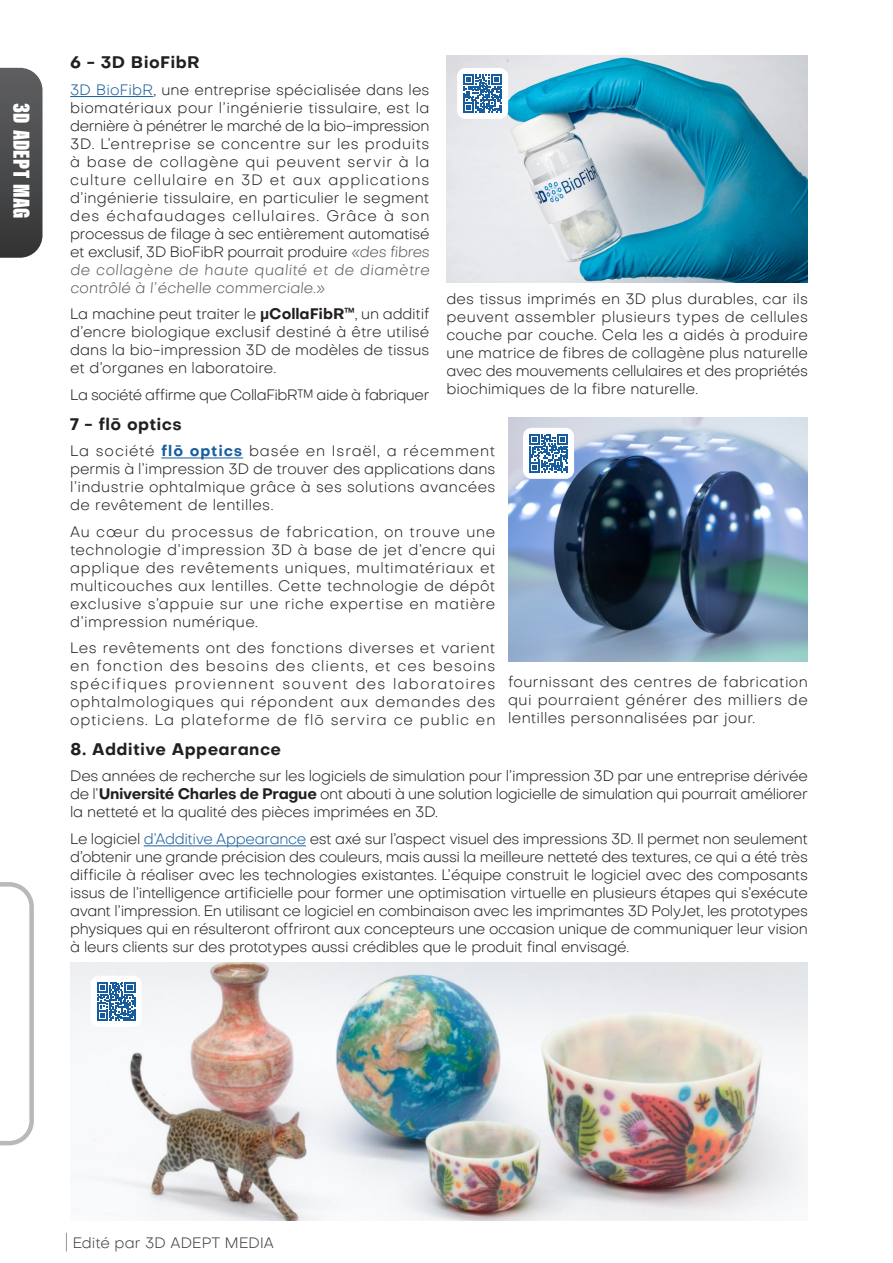
<style>
.page{position:relative;width:893px;height:1263px;background:#fff}
.page>*{position:absolute;margin:0;border:0;box-sizing:border-box;transform-origin:0 0}
.t1{font:24px "Acumin Variable Concept";letter-spacing:-.215em;color:#fff}
.style_ymar_de_paragr{font:700 16.5px "Objective";letter-spacing:.02em;color:#231f20}
.style_ymar_de_paragr-2{font:300 15px/18px "Objective";color:#231f20;text-align:justify}
.style_ymar_de_paragr-3{font:300 15px "Objective";letter-spacing:-.03em;color:#231f20}
.t2{font:300 15px "Objective";color:#3e3e3f}
.s1{color:#175d9e}
.s2{font-style:italic;color:#57585a}
.s3{font-family:"Arial";font-weight:700}
.s4{font-weight:700}
.s5{font-weight:700;color:#175d9e}
</style>
<div class="page">
<svg style="left:66px;top:1233px;width:1px;height:18px"></svg>
<svg style="left:0;top:68px;width:43px;height:190px"></svg>
<svg style="left:0;top:882px;width:34px;height:263px"></svg>
<hr style="left:70px;top:96px;width:83px;height:1px;background:#175d9e">
<img style="left:446px;top:56px;width:362px;height:226px">
<hr style="left:161px;top:458px;width:82px;height:1px;background:#175d9e">
<img style="left:508px;top:417px;width:300px;height:244px">
<hr style="left:144px;top:845px;width:162px;height:1px;background:#175d9e">
<img style="left:70px;top:962px;width:738px;height:258px">
<div style="left:91px;top:976px;width:51px;height:51px;background:#fff;border-radius:9px"></div>
<svg style="left:97px;top:982px;width:38px;height:38px"></svg>
<div style="left:523px;top:428px;width:51px;height:51px;background:#fff;border-radius:9px"></div>
<svg style="left:529px;top:434px;width:39px;height:39px"></svg>
<div style="left:457px;top:68px;width:51px;height:51px;background:#fff;border-radius:9px"></div>
<svg style="left:463px;top:74px;width:39px;height:39px"></svg>
<h1 class="t1" style="left:38px;top:103px;width:124px;rotate:90deg">3DADEPT MAG</h1>
<p class="style_ymar_de_paragr" style="left:70px;top:50px;width:131px">6 - 3D BioFibR</p>
<p class="style_ymar_de_paragr-2" style="left:70px;top:80px;width:361px"><span class="s1">3D BioFibR</span>, une entreprise spécialisée dans les biomatériaux pour l’ingénierie tissulaire, est la dernière à pénétrer le marché de la bio-impression 3D. L’entreprise se concentre sur les produits à base de collagène qui peuvent servir à la culture cellulaire en 3D et aux applications d’ingénierie tissulaire, en particulier le segment des échafaudages cellulaires. Grâce à son processus de filage à sec entièrement automatisé et exclusif, 3D BioFibR pourrait produire <span class="s2">«des fibres de collagène de haute qualité et de diamètre contrôlé à l’échelle commerciale.»</span></p>
<p class="style_ymar_de_paragr-2" style="left:70px;top:305px;width:361px">La machine peut traiter le <span class="s3">μ</span><span class="s4">CollaFibR</span><sup>™</sup>, un additif d’encre biologique exclusif destiné à être utilisé dans la bio-impression 3D de modèles de tissus et d’organes en laboratoire.</p>
<p class="style_ymar_de_paragr-3" style="left:70px;top:385px;width:361px">La société affirme que CollaFibR™ aide à fabriquer</p>
<p class="style_ymar_de_paragr-2" style="left:446px;top:290px;width:363px">des tissus imprimés en 3D plus durables, car ils peuvent assembler plusieurs types de cellules couche par couche. Cela les a aidés à produire une matrice de fibres de collagène plus naturelle avec des mouvements cellulaires et des propriétés biochimiques de la fibre naturelle.</p>
<p class="style_ymar_de_paragr" style="left:70px;top:412px;width:113px">7 - flō optics</p>
<p class="style_ymar_de_paragr-2" style="left:70px;top:442px;width:427px">La société <span class="s5">flō optics</span> basée en Israël, a récemment permis à l’impression 3D de trouver des applications dans l’industrie ophtalmique grâce à ses solutions avancées de revêtement de lentilles.</p>
<p class="style_ymar_de_paragr-2" style="left:70px;top:522px;width:427px">Au cœur du processus de fabrication, on trouve une technologie d’impression 3D à base de jet d’encre qui applique des revêtements uniques, multimatériaux et multicouches aux lentilles. Cette technologie de dépôt exclusive s’appuie sur une riche expertise en matière d’impression numérique.</p>
<p class="style_ymar_de_paragr-2" style="left:70px;top:639px;width:427px">Les revêtements ont des fonctions diverses et varient en fonction des besoins des clients, et ces besoins spécifiques proviennent souvent des laboratoires ophtalmologiques qui répondent aux demandes des opticiens. La plateforme de flō servira ce public en</p>
<p class="style_ymar_de_paragr" style="left:70px;top:737px;width:213px">8. Additive Appearance</p>
<p class="style_ymar_de_paragr-2" style="left:70px;top:767px;width:739px">Des années de recherche sur les logiciels de simulation pour l’impression 3D par une entreprise dérivée de l’<span class="s4">Université Charles de Prague</span> ont abouti à une solution logicielle de simulation qui pourrait améliorer la netteté et la qualité des pièces imprimées en 3D.</p>
<p class="style_ymar_de_paragr-2" style="left:70px;top:830px;width:739px">Le logiciel <span class="s1">d’Additive Appearance</span> est axé sur l’aspect visuel des impressions 3D. Il permet non seulement d’obtenir une grande précision des couleurs, mais aussi la meilleure netteté des textures, ce qui a été très difficile à réaliser avec les technologies existantes. L’équipe construit le logiciel avec des composants issus de l’intelligence artificielle pour former une optimisation virtuelle en plusieurs étapes qui s’exécute avant l’impression. En utilisant ce logiciel en combinaison avec les imprimantes 3D PolyJet, les prototypes physiques qui en résulteront offriront aux concepteurs une occasion unique de communiquer leur vision à leurs clients sur des prototypes aussi crédibles que le produit final envisagé.</p>
<p class="style_ymar_de_paragr-2" style="left:508px;top:673px;width:301px">fournissant des centres de fabrication qui pourraient générer des milliers de lentilles personnalisées par jour.</p>
<p class="t2" style="left:73px;top:1233px;width:203px">Edité par 3D ADEPT MEDIA</p>
</div>
